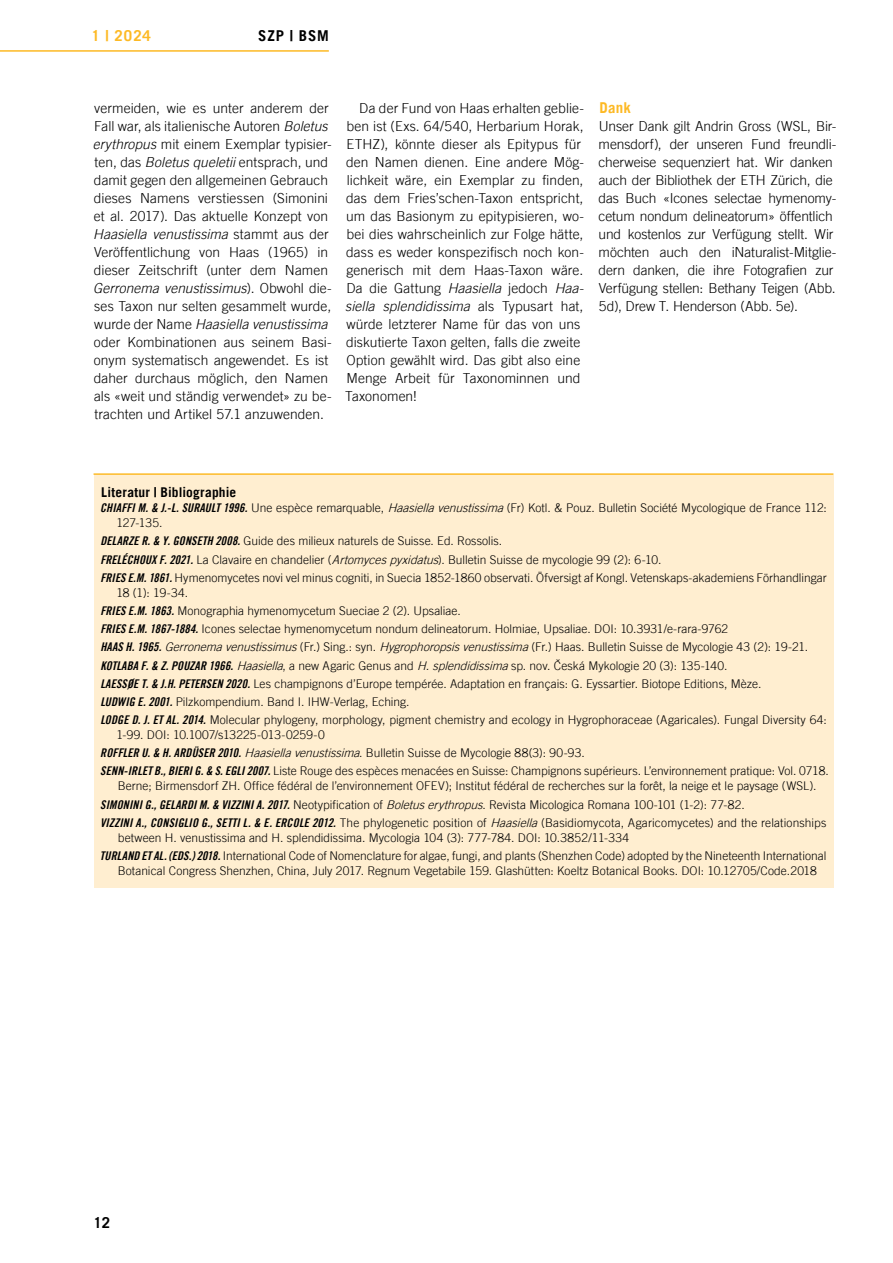
<style>
.page{position:relative;width:893px;height:1263px;background:#fff}
.page>*{position:absolute;margin:0;border:0;box-sizing:border-box;transform-origin:0 0}
.t1{font:700 15px "Trade Gothic LT";letter-spacing:.035em;color:#fdb924}
.t2{font:700 15px "Trade Gothic LT";letter-spacing:.055em;color:#000}
.t3{font:300 13.8px/18px "Trade Gothic LT";letter-spacing:.005em;color:#000}
.t4{font:700 13.5px "Trade Gothic LT";letter-spacing:.015em;color:#000}
.t5{font:300 12px/18.1px "Trade Gothic LT";letter-spacing:.005em;color:#000}
.s1{font-style:italic}
.s2{font-family:"Trade Gothic LT Bold Cond Twenty Obl";font-weight:400}
</style>
<div class="page">
<hr style="left:0;top:50px;width:329px;height:2px;background:#fdb924">
<div style="left:94px;top:475px;width:739px;height:412px;background:#ffeed0"></div>
<hr style="left:94px;top:473px;width:739px;height:2px;background:#fdb924">
<p class="t1" style="left:92px;top:26px;width:61px">1 | 2024</p>
<p class="t2" style="left:258px;top:26px;width:72px">SZP | BSM</p>
<p class="t3" style="left:93px;top:99px;width:241px">vermeiden, wie es unter anderem der Fall war, als italienische Autoren <span class="s1">Boletus erythropus</span> mit einem Exemplar typisier&shy;ten, das <span class="s1">Boletus queletii</span> entsprach, und damit gegen den allgemeinen Gebrauch dieses Namens verstiessen (Simonini et al. 2017). Das aktuelle Konzept von <span class="s1">Haasiella venustissima</span> stammt aus der Veröffentlichung von Haas (1965) in dieser Zeitschrift (unter dem Namen <span class="s1">Gerronema venustissimus</span>). Obwohl die&shy;ses Taxon nur selten gesammelt wurde, wurde der Name <span class="s1">Haasiella venustissima </span>oder Kombinationen aus seinem Basi&shy;onym systematisch angewendet. Es ist daher durchaus möglich, den Namen als «weit und ständig verwendet» zu be&shy;trachten und Artikel 57.1 anzuwenden.</p>
<p class="t3" style="left:345px;top:99px;width:240px;text-indent:14px">Da der Fund von Haas erhalten geblie&shy;ben ist (Exs. 64/540, Herbarium Horak, ETHZ), könnte dieser als Epitypus für den Namen dienen. Eine andere Mög&shy;lichkeit wäre, ein Exemplar zu finden, das dem Fries’schen-Taxon entspricht, um das Basionym zu epitypisieren, wo&shy;bei dies wahrscheinlich zur Folge hätte, dass es weder konspezifisch noch kon&shy;generisch mit dem Haas-Taxon wäre.<br>Da die Gattung <span class="s1">Haasiella</span> jedoch <span class="s1">Haa&shy;siella splendidissima</span> als Typusart hat, würde letzterer Name für das von uns diskutierte Taxon gelten, falls die zweite Option gewählt wird. Das gibt also eine Menge Arbeit für Taxonominnen und Taxonomen!</p>
<p class="t1" style="left:599px;top:99px;width:33px">Dank</p>
<p class="t3" style="left:598px;top:117px;width:239px">Unser Dank gilt Andrin Gross (WSL, Bir&shy;mensdorf), der unseren Fund freundli&shy;cherweise sequenziert hat. Wir danken auch der Bibliothek der ETH Zürich, die das Buch «Icones selectae hymenomy&shy;cetum nondum delineatorum» öffentlich und kostenlos zur Verfügung stellt. Wir möchten auch den iNaturalist-Mitglie&shy;dern danken, die ihre Fotografien zur Verfügung stellen: Bethany Teigen (Abb.<br>5d), Drew T. Henderson (Abb. 5e).</p>
<p class="t4" style="left:101px;top:484px;width:137px">Literatur | Bibliographie</p>
<p class="t5" style="left:116px;top:500px;width:712px;line-height:15px;text-indent:-16px"><span class="s2">CHIAFFI M. &amp; J.-L. SURAULT 1996.</span> U ne espèce remarquable, <span class="s1">Haasiellavenustissima</span>(Fr) Kotl. &amp; Pouz. Bulletin Société Mycologique de France 112:<br>127-135.</p>
<p class="t5" style="left:100px;top:532px;width:728px"><span class="s2">DELARZE R. &amp; Y. GONSETH 2008.</span> Guide des milieux naturels de Suisse. Ed. Rossolis.<br><span class="s2">FRELÉCHOUX F. 2021.</span> La Clavaire en chandelier (<span class="s1">Artomycespyxidatus</span>). Bulletin Suisse de mycologie 99 (2): 6-10.<br><span class="s2">FRIES E.M. 1861.</span> Hymenomycetes novi vel minus cogniti, in Suecia 1852-1860 observati. Öfversigt af Kongl. Vetenskaps-akademiens Förhandlingar</p>
<p class="t5" style="left:100px;top:583px;width:728px;text-indent:16px">18 (1): 19-34.<br><span class="s2">FRIES E.M. 1863.</span> Monographia hymenomycetum Sueciae 2 (2). U psaliae.<br><span class="s2">FRIES E.M. 1867-1884.</span> Icones selectae hymenomycetum nondum delineatorum. Holmiae, Upsaliae. DOI: 10.3931/e-rara-9762<br><span class="s2">HAAS H. 1965.</span> <span class="s1">Gerronemavenustissimus</span>(Fr.) Sing.: syn. <span class="s1">Hygrophoropsisvenustissima</span>(Fr.) Haas. Bulletin Suisse de Mycologie 43 (2): 19-21.<br><span class="s2">KOTLABA F. &amp; Z. POUZAR 1966.</span> <span class="s1">Haasiella</span>, a new Agaric Genus and <span class="s1">H.splendidissima</span>sp. nov. Ceská Mykologie 20 (3): 135-140.<br><span class="s2">LAESSØE T. &amp; J.H. PETERSEN 2020.</span> Les champignons d’Europe tempérée. Adaptation en français: G. Eyssartier. Biotope Editions, Mèze.<br><span class="s2">LUDWIG E. 2001.</span> Pilzkompendium. Band I. IHW-Verlag, Eching.<br><span class="s2">LODGE D. J. ET AL. 2014.</span> Molecular phylogeny, morphology, pigment chemistry and ecology in Hygrophoraceae (Agaricales). Fungal Diversity 64:</p>
<p class="t5" style="left:100px;top:726px;width:730px;text-indent:16px">1-99. DOI: 10.1007/s13225-013-0259-0<br><span class="s2">ROFFLER U. &amp; H. ARDÜSER 2010.</span> <span class="s1">Haasiellavenustissima</span>. Bulletin Suisse de Mycologie 88(3): 90-93.<br><span class="s2">SENN-IRLET B., BIERI G. &amp; S. EGLI 2007.</span> Liste Rouge des espèces menacées en Suisse: Champignons supérieurs. L’environnement pratique: Vol. 0718.</p>
<p class="t5" style="left:100px;top:777px;width:728px;text-indent:18px">Berne; Birmensdorf ZH. Office fédéral de l’environnement OFEV); Institut fédéral de recherches sur la forêt, la neige et le paysage (WSL).<br><span class="s2">SIMONINI G., GELARDI M. &amp; VIZZINI A. 2017.</span> Neotypification of <span class="s1">Boletuserythropus</span>. Revista Micologica Romana 100-101 (1-2): 77-82.<br><span class="s2">VIZZINI A., CONSIGLIO G., SETTI L. &amp; E. ERCOLE 2012.</span> The phylogenetic position of <span class="s1">Haasiella</span>(Basidiomycota, Agaricomycetes) and the relationships</p>
<p class="t5" style="left:100px;top:828px;width:728px;text-indent:18px">between H. venustissima and H. splendidissima. Mycologia 104 (3): 777-784. DOI: 10.3852/11-334<br><span class="s2">TURLAND ET AL. (EDS.) 2018.</span> International Code of Nomenclature for algae, fungi, and plants (Shenzhen Code) adopted by the Nineteenth International</p>
<p class="t5" style="left:118px;top:861px;width:700px">Botanical Congress Shenzhen, China, July 2017. Regnum Vegetabile 159. Glashütten: Koeltz Botanical Books. DOI: 10.12705/Code.2018</p>
<p class="t5" style="left:557px;top:654px;width:4px">ˇ</p>
<p class="t2" style="left:94px;top:1214px;width:18px">12</p>
</div>
